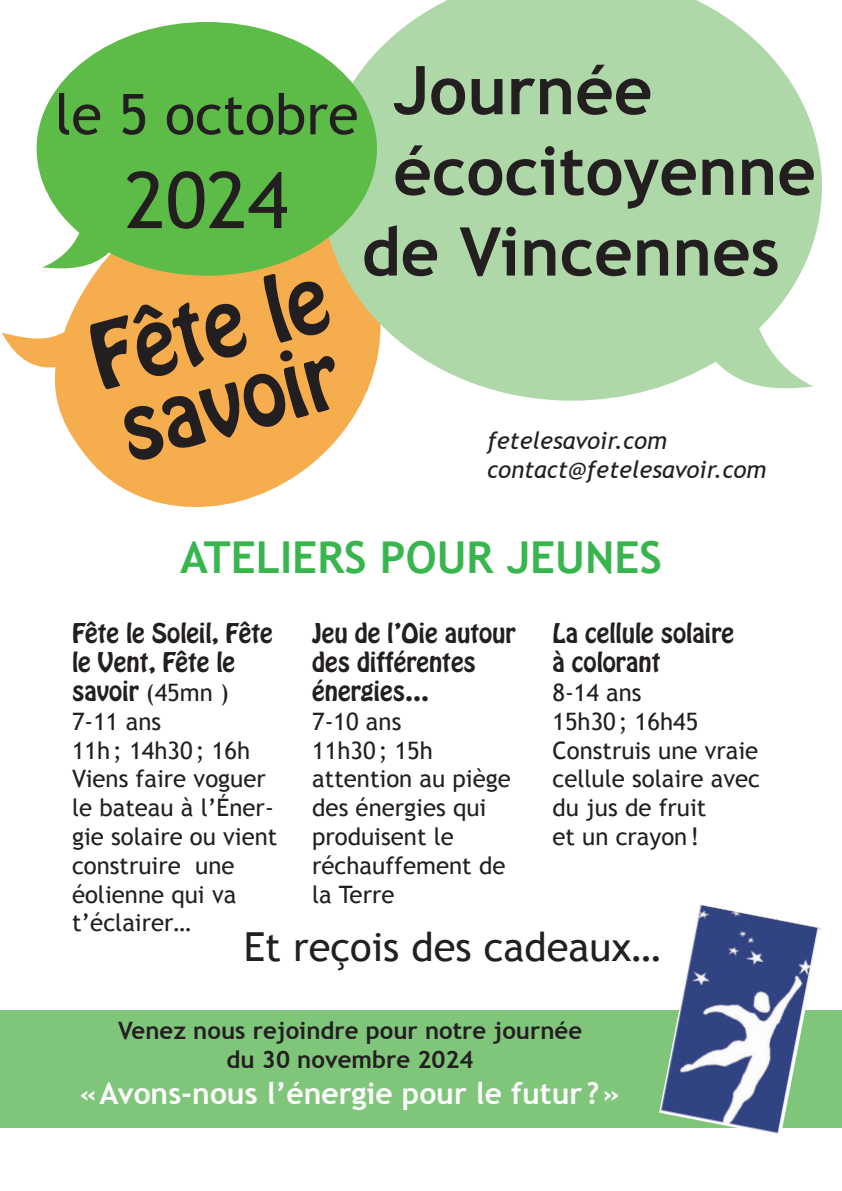
<style>
.page{position:relative;width:842px;height:1191px;background:#fff}
.page>*{position:absolute;margin:0;border:0;box-sizing:border-box;transform-origin:0 0}
.t1{font:80.2px/77px "Hobo Std";color:#231f20}
.t2{font:78.2px "Trebuchet MS";color:#231f20}
.t3{font:700 67.2px "Trebuchet MS";color:#231f20}
.t4{font:56px "Trebuchet MS";color:#231f20}
.t5{font:700 44px "Trebuchet MS";color:#39b54e}
.t6{font:40px "Trebuchet MS";color:#231f20}
.t7{font:700 30px "Trebuchet MS";color:#fff}
.t8{font:24px/28.8px "Trebuchet MS";color:#231f20}
.t9{font:24px/28.8px "Hobo Std";color:#231f20}
.t10{font:700 24px/28.8px "Trebuchet MS";color:#231f20;text-align:center}
.t11{font:italic 24px/28.8px "Trebuchet MS";color:#231f20}
.s1{font-family:"Trebuchet MS"}
</style>
<div class="page">
<svg style="left:2px;top:276px;width:361px;height:231px;fill:#f6ad4e"></svg>
<svg style="left:322px;top:0;width:500px;height:401px;background:#badbaf"></svg>
<svg style="left:37px;top:22px;width:340px;height:254px;background:#79c463"></svg>
<div style="left:0;top:1010px;width:842px;height:117px;background:#7fc67b"></div>
<img style="left:659px;top:905px;width:162px;height:229px">
<h3 class="t3" style="left:393px;top:48px;width:261px">Journée</h3>
<h3 class="t3" style="left:393px;top:129px;width:424px">écocitoyenne</h3>
<h3 class="t3" style="left:362px;top:210px;width:420px">de Vincennes</h3>
<h3 class="t4" style="left:55px;top:81px;width:305px">le 5 octobre</h3>
<h2 class="t2" style="left:125px;top:154px;width:165px">2024</h2>
<h1 class="t1" style="left:82px;top:323px;width:245px;rotate:-15deg">Fête le savoir</h1>
<p class="t11" style="left:487px;top:426px;width:281px">fetelesavoir.com contact@fetelesavoir.com</p>
<h3 class="t5" style="left:180px;top:530px;width:483px">ATELIERS POUR JEUNES</h3>
<p class="t9" style="left:72px;top:619px;width:202px">Fête le Soleil, Fête le Vent, Fête le savoir <span class="s1">(45mn )</span></p>
<p class="t8" style="left:72px;top:707px;width:207px">7-11 ans<br>11h; 14h30; 16h<br>Viens faire voguer le bateau à l’Éner&shy;gie solaire ou vient construire une éolienne qui va t’éclairer…</p>
<p class="t9" style="left:312px;top:619px;width:205px">Jeu de l’Oie autour des différentes énergies…</p>
<p class="t8" style="left:312px;top:707px;width:200px">7-10 ans<br>11h30; 15h attention au piège des énergies qui produisent le réchauffement de la Terre</p>
<p class="t9" style="left:552px;top:619px;width:183px">La cellule solaire à colorant</p>
<p class="t8" style="left:552px;top:678px;width:209px">8-14 ans<br>15h30; 16h45<br>Construis une vraie cellule solaire avec du jus de fruit<br>et un crayon!</p>
<h3 class="t6" style="left:244px;top:923px;width:419px">Et reçois des cadeaux…</h3>
<p class="t10" style="left:118px;top:1016px;width:466px">Venez nous rejoindre pour notre journée du 30 novembre 2024</p>
<p class="t7" style="left:80px;top:1074px;width:542px">«Avons-nous l’énergie pour le futur ?»</p>
</div>
